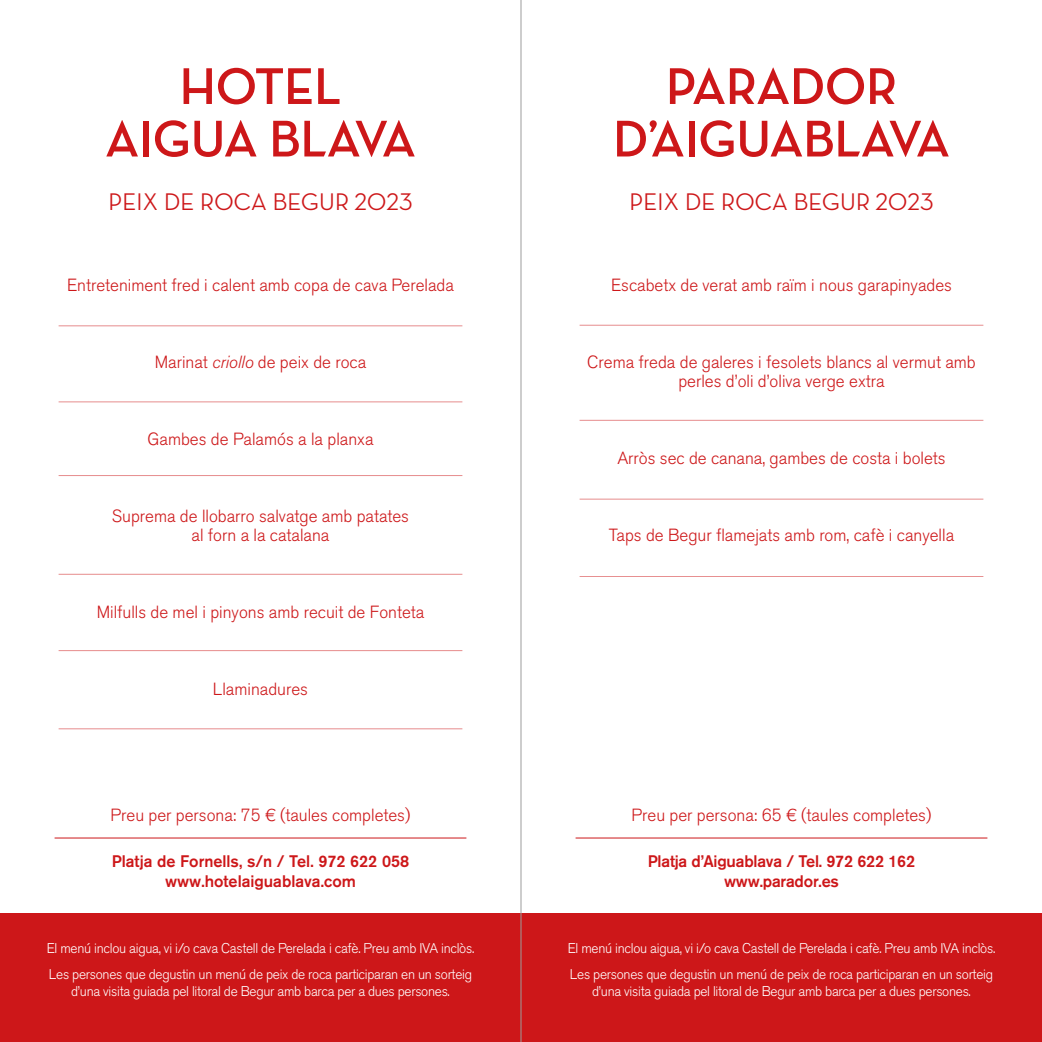
<style>
.page{position:relative;width:1042px;height:1042px;background:#fff}
.page>*{position:absolute;margin:0;border:0;box-sizing:border-box;transform-origin:0 0}
.t1{font:700 52.5px/52.5px "Neutra Disp";color:#cd1719;text-align:center}
.t2{font:500 24.5px "Neutra Disp";letter-spacing:.01em;color:#cd1719}
.t3{font:300 17.5px/19.2px "Akzidenz Grotesk BQ";color:#cd1719;text-align:center}
.t4{font:500 16.62px/19.9px "Akzidenz Grotesk BQ";color:#cd1719;text-align:center}
.t5{font:300 14px/26.8px "Akzidenz Grotesk BQ";letter-spacing:-.02em;color:#fff}
.s1{font-style:italic}
</style>
<div class="page">
<div style="left:0;top:913px;width:1042px;height:129px;background:#cd1719"></div>
<hr style="left:55px;top:837px;width:411px;height:1px;background:#cd1719">
<hr style="left:59px;top:325px;width:403px;height:1px;background:#cd1719">
<hr style="left:59px;top:401px;width:403px;height:1px;background:#cd1719">
<hr style="left:59px;top:475px;width:403px;height:1px;background:#cd1719">
<hr style="left:59px;top:574px;width:403px;height:1px;background:#cd1719">
<hr style="left:59px;top:650px;width:403px;height:1px;background:#cd1719">
<hr style="left:59px;top:728px;width:403px;height:1px;background:#cd1719">
<hr style="left:575px;top:837px;width:412px;height:1px;background:#cd1719">
<hr style="left:579px;top:325px;width:404px;height:1px;background:#cd1719">
<hr style="left:579px;top:420px;width:404px;height:1px;background:#cd1719">
<hr style="left:579px;top:499px;width:404px;height:1px;background:#cd1719">
<hr style="left:579px;top:576px;width:404px;height:1px;background:#cd1719">
<hr style="left:520px;top:0;width:1px;height:1042px;background:#9d9d9c">
<h1 class="t1" style="left:105px;top:60px;width:312px">HOTEL<br>AIGUA BLAVA</h1>
<h1 class="t1" style="left:613px;top:60px;width:338px">PARADOR<br>D’AIGUABLAVA</h1>
<h2 class="t2" style="left:109px;top:188px;width:305px">PEIX DE ROCA BEGUR 2023</h2>
<h2 class="t2" style="left:629px;top:188px;width:305px">PEIX DE ROCA BEGUR 2023</h2>
<p class="t3" style="left:67px;top:276px;width:388px">Entreteniment fred i calent amb copa de cava Perelada</p>
<p class="t3" style="left:155px;top:353px;width:213px">Marinat <span class="s1">criollo</span> de peix de roca</p>
<p class="t3" style="left:147px;top:430px;width:227px">Gambes de Palamós a la planxa</p>
<p class="t3" style="left:112px;top:507px;width:299px">Suprema de llobarro salvatge amb patates al forn a la catalana</p>
<p class="t3" style="left:97px;top:603px;width:329px">Milfulls de mel i pinyons amb recuit de Fonteta</p>
<p class="t3" style="left:213px;top:680px;width:97px">Llaminadures</p>
<p class="t3" style="left:111px;top:806px;width:301px">Preu per persona: 75 € (taules completes)</p>
<p class="t4" style="left:112px;top:852px;width:299px">Platja de Fornells, s/n / Tel. 972 622 058 www.hotelaiguablava.com</p>
<p class="t5" style="left:47px;top:935px;width:429px">El menú inclou aigua, vi i/o cava Castell de Perelada i cafè. Preu amb IVA inclòs.<br>Les persones que degustin un menú de peix de roca participaran en un sorteig</p>
<p class="t5" style="left:71px;top:979px;width:380px">d’una visita guiada pel litoral de Begur amb barca per a dues persones.</p>
<p class="t3" style="left:611px;top:276px;width:342px">Escabetx de verat amb raïm i nous garapinyades</p>
<p class="t3" style="left:587px;top:353px;width:390px">Crema freda de galeres i fesolets blancs al vermut amb perles d’oli d’oliva verge extra</p>
<p class="t3" style="left:617px;top:449px;width:330px">Arròs sec de canana, gambes de costa i bolets</p>
<p class="t3" style="left:609px;top:526px;width:347px">Taps de Begur flamejats amb rom, cafè i canyella</p>
<p class="t3" style="left:631px;top:806px;width:301px">Preu per persona: 65 € (taules completes)</p>
<p class="t4" style="left:648px;top:852px;width:269px">Platja d’Aiguablava / Tel. 972 622 162 www.parador.es</p>
<p class="t5" style="left:568px;top:935px;width:429px">El menú inclou aigua, vi i/o cava Castell de Perelada i cafè. Preu amb IVA inclòs.<br>Les persones que degustin un menú de peix de roca participaran en un sorteig</p>
<p class="t5" style="left:592px;top:979px;width:380px">d’una visita guiada pel litoral de Begur amb barca per a dues persones.</p>
</div>
